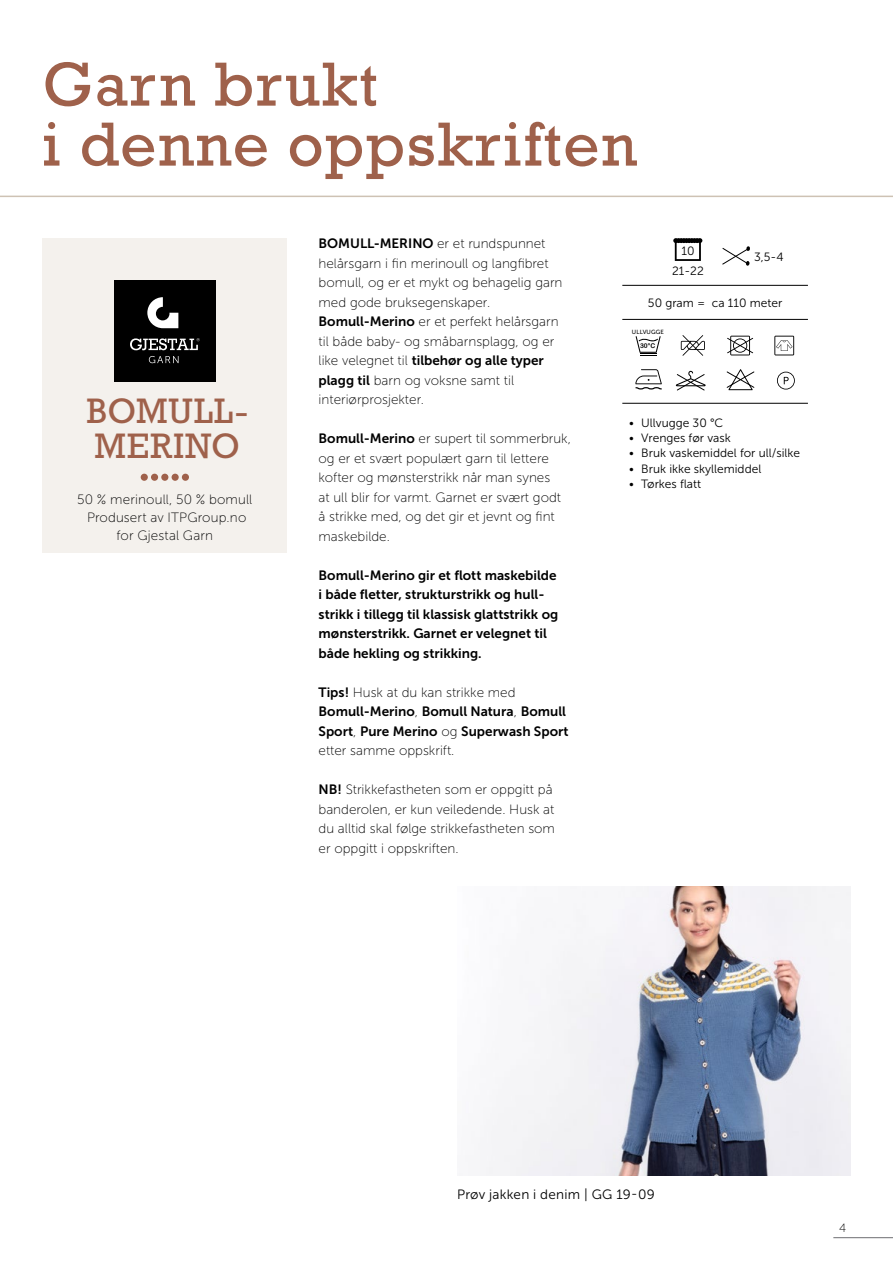
<style>
.page{position:relative;width:893px;height:1263px;background:#fff}
.page>*{position:absolute;margin:0;border:0;box-sizing:border-box;transform-origin:0 0}
.t1{font:63.3px "Rockwell";letter-spacing:.02em;color:#9f614b}
.INNHOLD_-_Midtstilt{font:36px "Rockwell";letter-spacing:.03em;color:#9f614b}
.INNHOLD_-_Midtstilt-2{font:13.5px/19.5px "Museo Sans 100";color:#000}
.t2{font:13.5px/19.5px "Museo Sans 700";color:#000}
.INNHOLD_-_Midtstilt-3{font:13.5px "Museo Sans 300";letter-spacing:.015em;color:#000}
.t3{font:12px "Museo Sans 300";color:#000}
.t4{font:12px "Museo Sans 100";color:#000}
.t5{font:6.45px "Arial Rounded MT Bold";color:#000}
.t6{font:6px "Museo Sans 500";letter-spacing:.02em;color:#000}
.s1{font-family:"Museo Sans 700"}
.s2{font-family:"Museo Sans 100"}
</style>
<div class="page">
<hr style="left:833px;top:1237px;width:60px;height:1px;background:#6d6e71">
<hr style="left:0;top:196px;width:893px;height:1px;background:#cec2b4">
<img style="left:486px;top:887px;width:364px;height:288px">
<div style="left:43px;top:238px;width:244px;height:315px;background:#f4f1ed"></div>
<div style="left:114px;top:280px;width:102px;height:102px;background:#000"></div>
<svg style="left:130px;top:338px;width:70px;height:12px"></svg>
<svg style="left:147px;top:297px;width:31px;height:31px"></svg>
<svg style="left:149px;top:356px;width:30px;height:7px"></svg>
<div style="left:141px;top:474px;width:7px;height:7px;background:#9f614b;border-radius:50%"></div>
<div style="left:182px;top:474px;width:7px;height:7px;background:#9f614b;border-radius:50%"></div>
<div style="left:172px;top:474px;width:7px;height:7px;background:#9f614b;border-radius:50%"></div>
<div style="left:161px;top:474px;width:7px;height:7px;background:#9f614b;border-radius:50%"></div>
<div style="left:151px;top:474px;width:7px;height:7px;background:#9f614b;border-radius:50%"></div>
<svg style="left:722px;top:246px;width:28px;height:20px"></svg>
<svg style="left:673px;top:238px;width:29px;height:23px"></svg>
<hr style="left:622px;top:285px;width:186px;height:1px;background:#000">
<hr style="left:622px;top:319px;width:186px;height:1px;background:#000">
<hr style="left:622px;top:403px;width:186px;height:1px;background:#000">
<svg style="left:681px;top:335px;width:24px;height:21px"></svg>
<svg style="left:727px;top:336px;width:26px;height:19px"></svg>
<svg style="left:774px;top:336px;width:20px;height:19px"></svg>
<svg style="left:636px;top:336px;width:25px;height:20px"></svg>
<svg style="left:676px;top:371px;width:30px;height:19px"></svg>
<svg style="left:727px;top:369px;width:27px;height:21px"></svg>
<svg style="left:777px;top:372px;width:18px;height:17px"></svg>
<svg style="left:635px;top:369px;width:27px;height:21px"></svg>
<p class="t1" style="left:43px;top:48px;width:337px">Garn brukt</p>
<p class="t1" style="left:43px;top:108px;width:596px">i denne oppskriften</p>
<p class="INNHOLD_-_Midtstilt" style="left:87px;top:390px;width:163px">BOMULL-</p>
<p class="INNHOLD_-_Midtstilt" style="left:95px;top:425px;width:147px">MERINO</p>
<p class="INNHOLD_-_Midtstilt-2" style="left:77px;top:490px;width:177px">50 % merinoull, 50 % bomull</p>
<p class="INNHOLD_-_Midtstilt-2" style="left:87px;top:508px;width:161px">Produsert av ITPGroup.no</p>
<p class="INNHOLD_-_Midtstilt-2" style="left:117px;top:526px;width:98px">for Gjestal Garn</p>
<p class="INNHOLD_-_Midtstilt-2" style="left:319px;top:234px;width:245px"><span class="s1">BOMULL-MERINO</span> er et rundspunnet helårsgarn i fin merinoull og langfibret bomull, og er et mykt og behagelig garn med gode bruksegenskaper.</p>
<p class="INNHOLD_-_Midtstilt-2" style="left:319px;top:312px;width:242px"><span class="s1">Bomull-Merino</span> er et perfekt helårsgarn</p>
<p class="INNHOLD_-_Midtstilt-2" style="left:319px;top:332px;width:237px">til både baby- og småbarnsplagg, og er like velegnet til <span class="s1">tilbehør og alle typer plagg til</span> barn og voksne samt til</p>
<p class="INNHOLD_-_Midtstilt-2" style="left:319px;top:390px;width:107px">interiørprosjekter.</p>
<p class="INNHOLD_-_Midtstilt-2" style="left:319px;top:429px;width:254px"><span class="s1">Bomull-Merino</span> er supert til sommerbruk, og er et svært populært garn til lettere kofter og mønsterstrikk når man synes</p>
<p class="INNHOLD_-_Midtstilt-2" style="left:319px;top:488px;width:244px">at ull blir for varmt. Garnet er svært godt</p>
<p class="INNHOLD_-_Midtstilt-2" style="left:319px;top:507px;width:238px">å strikke med, og det gir et jevnt og fint maskebilde.</p>
<p class="t2" style="left:319px;top:565px;width:240px">Bomull-Merino gir et flott maskebilde</p>
<p class="t2" style="left:319px;top:585px;width:241px">i både fletter, strukturstrikk og hull&shy;strikk i tillegg til klassisk glattstrikk og mønsterstrikk. Garnet er velegnet til både hekling og strikking.</p>
<p class="INNHOLD_-_Midtstilt-2" style="left:319px;top:683px;width:198px"><span class="s1">Tips!</span> Husk at du kan strikke med</p>
<p class="t2" style="left:319px;top:702px;width:251px">Bomull-Merino<span class="s2">,</span> Bomull Natura<span class="s2">,</span> Bomull<br>Sport<span class="s2">,</span> Pure Merino <span class="s2">og</span> Superwash Sport</p>
<p class="INNHOLD_-_Midtstilt-2" style="left:319px;top:741px;width:137px">etter samme oppskrift.</p>
<p class="INNHOLD_-_Midtstilt-2" style="left:319px;top:780px;width:237px"><span class="s1">NB!</span> Strikkefastheten som er oppgitt på banderolen, er kun veiledende. Husk at</p>
<p class="INNHOLD_-_Midtstilt-2" style="left:319px;top:819px;width:238px">du alltid skal følge strikkefastheten som</p>
<p class="INNHOLD_-_Midtstilt-2" style="left:319px;top:839px;width:142px">er oppgitt i oppskriften.</p>
<p class="t3" style="left:681px;top:244px;width:15px">10</p>
<p class="t3" style="left:672px;top:264px;width:33px">21-22</p>
<p class="t3" style="left:754px;top:250px;width:31px">3,5-4</p>
<p class="t3" style="left:648px;top:297px;width:136px">50 gram = ca 110 meter</p>
<p class="t6" style="left:632px;top:329px;width:33px">ULLVUGGE</p>
<p class="t5" style="left:640px;top:342px;width:17px">30°C</p>
<p class="t3" style="left:629px;top:416px;width:96px">• Ullvugge 30 °C</p>
<p class="t3" style="left:629px;top:431px;width:103px">• Vrenges før vask</p>
<p class="t3" style="left:629px;top:447px;width:172px">• Bruk vaskemiddel for ull/silke</p>
<p class="t3" style="left:629px;top:462px;width:134px">• Bruk ikke skyllemiddel</p>
<p class="t3" style="left:629px;top:477px;width:73px">• Tørkes flatt</p>
<p class="INNHOLD_-_Midtstilt-3" style="left:457px;top:1187px;width:199px">Prøv jakken i denim | GG 19-09</p>
<p class="t4" style="left:839px;top:1221px;width:9px">4</p>
</div>
